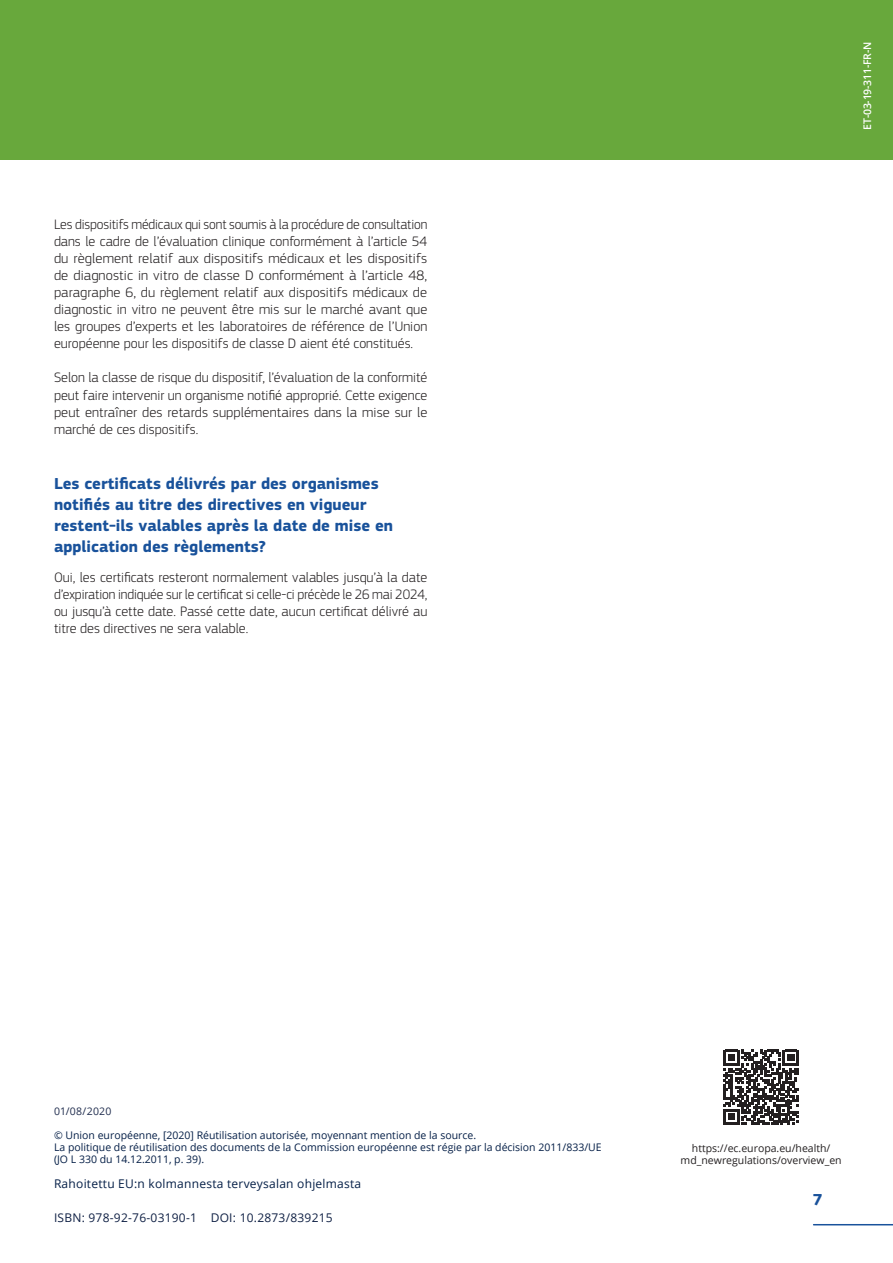
<style>
.page{position:relative;width:893px;height:1263px;background:#fff}
.page>*{position:absolute;margin:0;border:0;box-sizing:border-box;transform-origin:0 0}
._05_Header_level_2{font:700 16.5px/21px "EC Square Sans Pro";color:#19529b}
._04_Body{font:300 14.25px/17.1px "EC Square Sans Pro";color:#231f20;text-align:justify}
.t1{font:12px "Open Sans";letter-spacing:.02em;color:#051f47}
.t2{font:12px "Open Sans";letter-spacing:.02em;color:#0f2044}
.t3{font:10.5px/12px "Open Sans";color:#051f47}
.t4{font:10.5px/12px "Open Sans";color:#231f20;text-align:center}
.t5{font:600 10.5px "Open Sans";letter-spacing:-.02em;color:#fff}
.t6{font:10.5px "Open Sans";letter-spacing:.015em;color:#212e4f}
</style>
<div class="page">
<hr style="left:814px;top:1224px;width:79px;height:1px;background:#19529b">
<div style="left:0;top:0;width:893px;height:159px;background:#68a83c"></div>
<svg style="left:723px;top:1049px;width:76px;height:76px"></svg>
<p class="_04_Body" style="left:54px;top:215px;width:375px">Les dispositifs médicaux qui sont soumis à la procédure de consultation dans le cadre de l’évaluation clinique conformément à l’article 54 du règlement relatif aux dispositifs médicaux et les dispositifs de diagnostic in vitro de classe D conformément à l’article 48, paragraphe 6, du règlement relatif aux dispositifs médicaux de diagnostic in vitro ne peuvent être mis sur le marché avant que les groupes d’experts et les laboratoires de référence de l’Union européenne pour les dispositifs de classe D aient été constitués.</p>
<p class="_04_Body" style="left:54px;top:369px;width:375px">Selon la classe de risque du dispositif, l’évaluation de la conformité peut faire intervenir un organisme notifié approprié. Cette exigence peut entraîner des retards supplémentaires dans la mise sur le marché de ces dispositifs.</p>
<p class="_05_Header_level_2" style="left:54px;top:473px;width:341px">Les certificats délivrés par des organismes notifiés au titre des directives en vigueur restent-ils valables après la date de mise en application des règlements?</p>
<p class="_04_Body" style="left:54px;top:568px;width:375px">Oui, les certificats resteront normalement valables jusqu’à la date d’expiration indiquée sur le certificat si celle-ci précède le 26 mai 2024, ou jusqu’à cette date. Passé cette date, aucun certificat délivré au titre des directives ne sera valable.</p>
<p class="t5" style="left:860px;top:130px;width:89px;rotate:-90deg">ET-03-19-311-FR-N</p>
<p class="t6" style="left:54px;top:1104px;width:59px">01/08/2020</p>
<p class="t3" style="left:54px;top:1129px;width:424px">© Union européenne, [2020] Réutilisation autorisée, moyennant mention de la source.</p>
<p class="t3" style="left:54px;top:1141px;width:549px">La politique de réutilisation des documents de la Commission européenne est régie par la décision 2011/833/UE (JO L 330 du 14.12.2011, p. 39).</p>
<p class="t4" style="left:681px;top:1141px;width:163px">https://ec.europa.eu/health/ md_newregulations/overview_en</p>
<p class="t1" style="left:54px;top:1175px;width:309px">Rahoitettu EU:n kolmannesta terveysalan ohjelmasta</p>
<p class="t2" style="left:54px;top:1209px;width:280px">ISBN: 978-92-76-03190-1 DOI: 10.2873/839215</p>
<p class="_05_Header_level_2" style="left:813px;top:1189px;width:11px">7</p>
</div>
